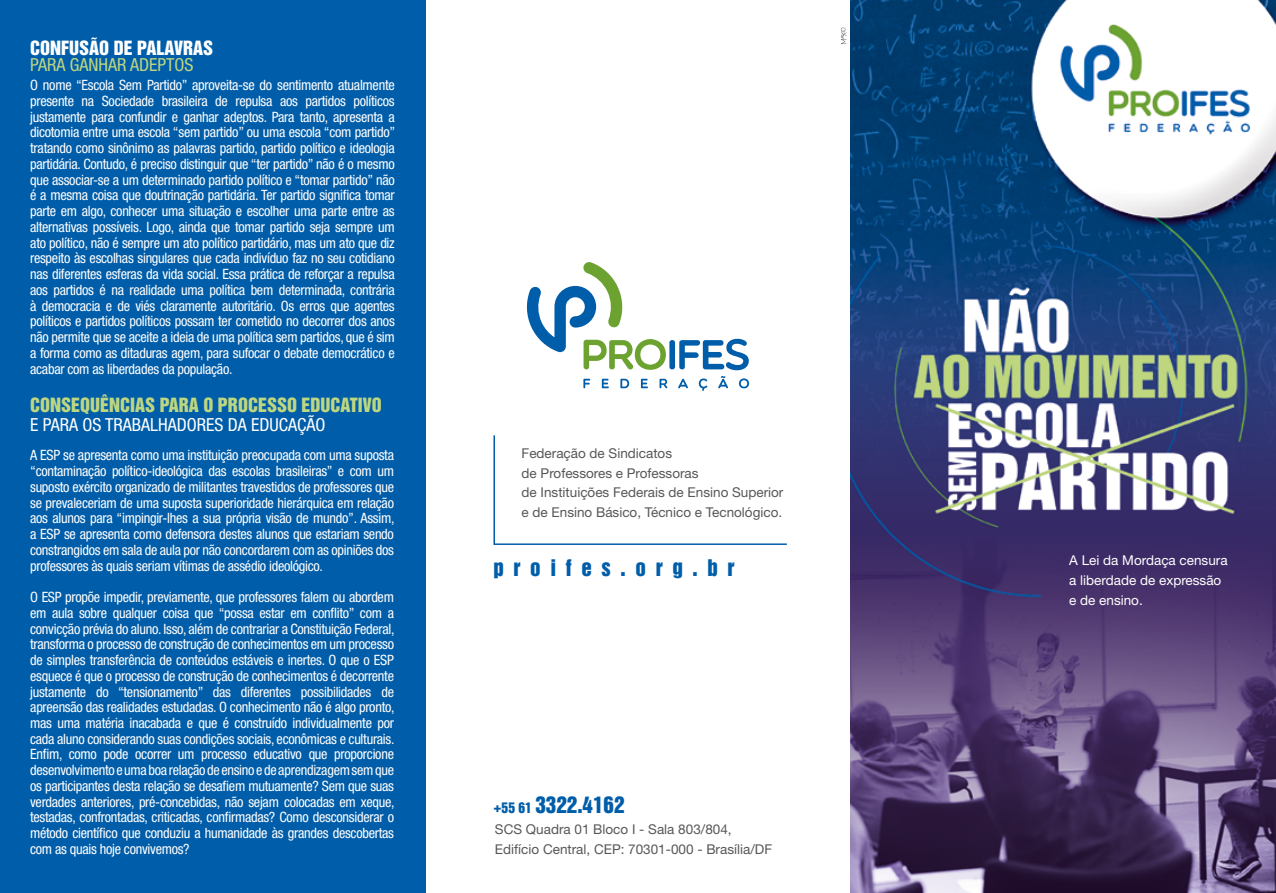
<style>
.page{position:relative;width:1276px;height:893px;background:#fff}
.page>*{position:absolute;margin:0;border:0;box-sizing:border-box;transform-origin:0 0}
.t1{font:21px "Helvetica Inserat LT";letter-spacing:.46em;color:#005da9}
.t2{font:21px "Helvetica Inserat LT";color:#005da9}
.t3{font:18px "Helvetica Inserat LT";color:#bdd680}
.t4{font:condensed 18px "Helvetica Neue LT Std";color:#fff}
.t5{font:18px "Helvetica Inserat LT";color:#fff}
.t6{font:condensed 18px "Helvetica Neue LT Std";color:#bdd680}
.t7{font:condensed 14.25px/15.8px "Helvetica Neue LT Std";letter-spacing:-.02em;color:#fff;text-align:justify}
.t8{font:13.5px/19.8px "Helvetica Neue LT Std";color:#575756}
.t9{font:13.5px/19.8px "Helvetica Neue LT Std";color:#fff}
.s1{font-size:13.5px}
</style>
<div class="page">
<div style="left:0;top:0;width:425px;height:893px;background:#005da9"></div>
<img style="left:850px;top:0;width:426px;height:893px">
<svg style="left:526px;top:262px;width:223px;height:129px"></svg>
<svg style="left:493px;top:435px;width:294px;height:110px"></svg>
<svg style="left:841px;top:28px;width:5px;height:16px"></svg>
<p class="t5" style="left:30px;top:38px;width:184px">CONFUSÃO DE PALAVRAS</p>
<p class="t6" style="left:30px;top:54px;width:165px">PARA GANHAR ADEPTOS</p>
<p class="t7" style="left:30px;top:77px;width:367px">O nome “Escola Sem Partido” aproveita-se do sentimento atualmente presente na Sociedade brasileira de repulsa aos partidos políticos justamente para confundir e ganhar adeptos. Para tanto, apresenta a dicotomia entre uma escola “sem partido” ou uma escola “com partido” tratando como sinônimo as palavras partido, partido político e ideologia partidária. Contudo, é preciso distinguir que “ter partido” não é o mesmo que associar-se a um determinado partido político e “tomar partido” não é a mesma coisa que doutrinação partidária. Ter partido significa tomar parte em algo, conhecer uma situação e escolher uma parte entre as alternativas possíveis. Logo, ainda que tomar partido seja sempre um ato político, não é sempre um ato político partidário, mas um ato que diz respeito às escolhas singulares que cada indivíduo faz no seu cotidiano nas diferentes esferas da vida social. Essa prática de reforçar a repulsa aos partidos é na realidade uma política bem determinada, contrária à democracia e de viés claramente autoritário. Os erros que agentes políticos e partidos políticos possam ter cometido no decorrer dos anos não permite que se aceite a ideia de uma política sem partidos, que é sim a forma como as ditaduras agem, para sufocar o debate democrático e acabar com as liberdades da população.</p>
<p class="t3" style="left:30px;top:395px;width:353px">CONSEQUÊNCIAS PARA O PROCESSO EDUCATIVO</p>
<p class="t4" style="left:30px;top:414px;width:297px">E PARA OS TRABALHADORES DA EDUCAÇÃO</p>
<p class="t7" style="left:30px;top:447px;width:366px">A ESP se apresenta como uma instituição preocupada com uma suposta “contaminação político-ideológica das escolas brasileiras” e com um suposto exército organizado de militantes travestidos de professores que se prevaleceriam de uma suposta superioridade hierárquica em relação aos alunos para “impingir-lhes a sua própria visão de mundo”. Assim, a ESP se apresenta como defensora destes alunos que estariam sendo constrangidos em sala de aula por não concordarem com as opiniões dos professores às quais seriam vítimas de assédio ideológico.</p>
<p class="t7" style="left:30px;top:589px;width:366px">O ESP propõe impedir, previamente, que professores falem ou abordem em aula sobre qualquer coisa que “possa estar em conflito” com a convicção prévia do aluno. Isso, além de contrariar a Constituição Federal, transforma o processo de construção de conhecimentos em um processo de simples transferência de conteúdos estáveis e inertes. O que o ESP esquece é que o processo de construção de conhecimentos é decorrente justamente do “tensionamento” das diferentes possibilidades de apreensão das realidades estudadas. O conhecimento não é algo pronto, mas uma matéria inacabada e que é construído individualmente por cada aluno considerando suas condições sociais, econômicas e culturais.<br>Enfim, como pode ocorrer um processo educativo que proporcione desenvolvimento e uma boa relação de ensino e de aprendizagem sem que os participantes desta relação se desafiem mutuamente? Sem que suas verdades anteriores, pré-concebidas, não sejam colocadas em xeque, testadas, confrontadas, criticadas, confirmadas? Como desconsiderar o método científico que conduziu a humanidade às grandes descobertas com as quais hoje convivemos?</p>
<p class="t8" style="left:521px;top:443px;width:263px">Federação de Sindicatos<br>de Professores e Professoras<br>de Instituições Federais de Ensino Superior e de Ensino Básico, Técnico e Tecnológico.</p>
<h1 class="t1" style="left:493px;top:555px;width:243px">proifes.org.br</h1>
<h1 class="t2" style="left:493px;top:792px;width:133px"><span class="s1">+55 61</span> 3322.4162</h1>
<p class="t8" style="left:495px;top:819px;width:279px">SCS Quadra 01 Bloco I - Sala 803/804,<br>Edifício Central, CEP: 70301-000 - Brasília/DF</p>
<p class="t9" style="left:1069px;top:550px;width:160px">A Lei da Mordaça censura a liberdade de expressão e de ensino.</p>
</div>
